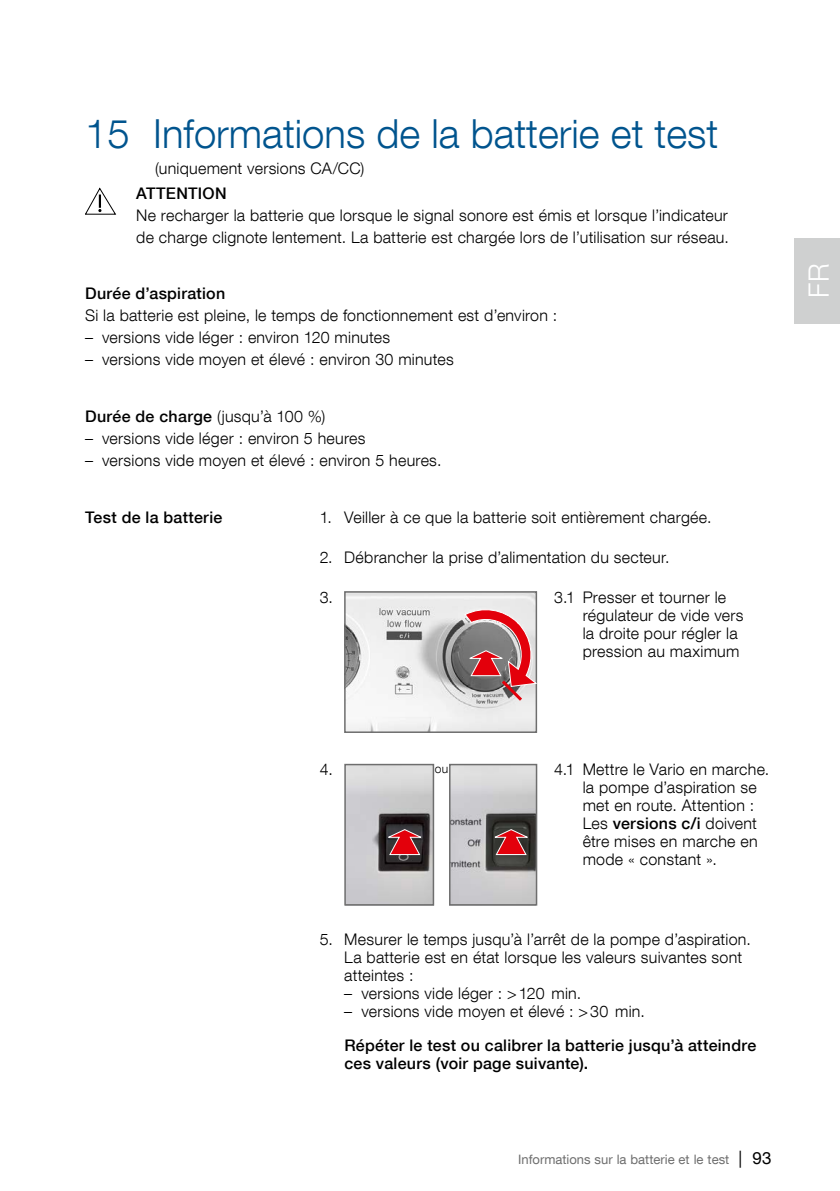
<style>
.page{position:relative;width:840px;height:1191px;background:#fff}
.page>*{position:absolute;margin:0;border:0;box-sizing:border-box;transform-origin:0 0}
.t1{font:300 40px "Helvetica Neue LT Com";color:#00548e}
.t2{font:300 28px "Helvetica Neue LT Com";color:#fff}
.t3{font:300 16px/18px "Helvetica Neue LT Com";letter-spacing:.015em;color:#000}
.t4{font:500 16px/18px "Helvetica Neue LT Com";letter-spacing:.015em;color:#000}
.t5{font:13px "Helvetica Neue LT Com";color:#6e6e6e}
.t6{font:300 12px "Helvetica Neue LT Com";color:#000}
.s1{font-weight:300}
.s2{font-weight:500}
.s3{font-size:17px;color:#000}
</style>
<div class="page">
<div style="left:794px;top:238px;width:45px;height:85px;background:#cfd0d0"></div>
<img style="left:347px;top:767px;width:84px;height:135px">
<img style="left:452px;top:767px;width:82px;height:135px">
<div style="left:344px;top:764px;width:90px;height:141px;border:2px solid #6e6e6e"></div>
<div style="left:449px;top:764px;width:88px;height:141px;border:2px solid #6e6e6e"></div>
<svg style="left:384px;top:828px;width:38px;height:27px"></svg>
<svg style="left:490px;top:828px;width:38px;height:27px"></svg>
<img style="left:347px;top:594px;width:187px;height:136px">
<div style="left:344px;top:591px;width:193px;height:142px;border:2px solid #6e6e6e"></div>
<svg style="left:463px;top:606px;width:74px;height:98px;background:#b78487"></svg>
<svg style="left:85px;top:187px;width:32px;height:28px"></svg>
<h1 class="t1" style="left:85px;top:109px;width:634px">15 Informations de la batterie et test</h1>
<p class="t3" style="left:155px;top:159px;width:211px">(uniquement versions CA/CC)</p>
<p class="t4" style="left:136px;top:184px;width:92px">ATTENTION</p>
<p class="t3" style="left:136px;top:203px;width:594px;line-height:22px">Ne recharger la batterie que lorsque le signal sonore est émis et lorsque l’indicateur de charge clignote lentement. La batterie est chargée lors de l’utilisation sur réseau.</p>
<p class="t4" style="left:85px;top:284px;width:142px">Durée d’aspiration</p>
<p class="t3" style="left:85px;top:306px;width:473px">Si la batterie est pleine, le temps de fonctionnement est d’environ :</p>
<p class="t3" style="left:85px;top:328px;width:306px">– versions vide léger : environ 120 minutes</p>
<p class="t3" style="left:85px;top:350px;width:370px">– versions vide moyen et élevé : environ 30 minutes</p>
<p class="t4" style="left:85px;top:407px;width:242px">Durée de charge <span class="s1">(jusqu’à 100 %)</span></p>
<p class="t3" style="left:85px;top:429px;width:282px">– versions vide léger : environ 5 heures</p>
<p class="t3" style="left:85px;top:451px;width:358px">– versions vide moyen et élevé : environ 5 heures.</p>
<p class="t4" style="left:85px;top:508px;width:139px">Test de la batterie</p>
<p class="t3" style="left:319px;top:508px;width:393px">1. Veiller à ce que la batterie soit entièrement chargée.</p>
<p class="t3" style="left:319px;top:548px;width:351px">2. Débrancher la prise d’alimentation du secteur.</p>
<p class="t3" style="left:319px;top:587px;width:15px">3.</p>
<p class="t3" style="left:582px;top:587px;width:162px;text-indent:-28px">3.1 Presser et tourner le régulateur de vide vers la droite pour régler la pression au maximum</p>
<h2 class="t2" style="left:801px;top:298px;width:37px;rotate:-90deg">FR</h2>
<p class="t3" style="left:319px;top:760px;width:15px">4.</p>
<p class="t3" style="left:582px;top:760px;width:188px;text-indent:-28px">4.1 Mettre le Vario en marche. la pompe d’aspiration se met en route. Attention :<br>Les <span class="s2">versions c/i</span> doivent être mises en marche en mode « constant ».</p>
<p class="t6" style="left:434px;top:761px;width:15px">ou</p>
<p class="t3" style="left:344px;top:930px;width:408px;text-indent:-25px">5. Mesurer le temps jusqu’à l’arrêt de la pompe d’aspiration.<br>La batterie est en état lorsque les valeurs suivantes sont atteintes :</p>
<p class="t3" style="left:344px;top:984px;width:238px">– versions vide léger : &gt;120 min.</p>
<p class="t3" style="left:344px;top:1002px;width:302px">– versions vide moyen et élevé : &gt;30 min.</p>
<p class="t4" style="left:344px;top:1036px;width:413px">Répéter le test ou calibrer la batterie jusqu’à atteindre ces valeurs (voir page suivante).</p>
<p class="t5" style="left:518px;top:1151px;width:255px">Informations sur la batterie et le test <span class="s3">| 93</span></p>
</div>
